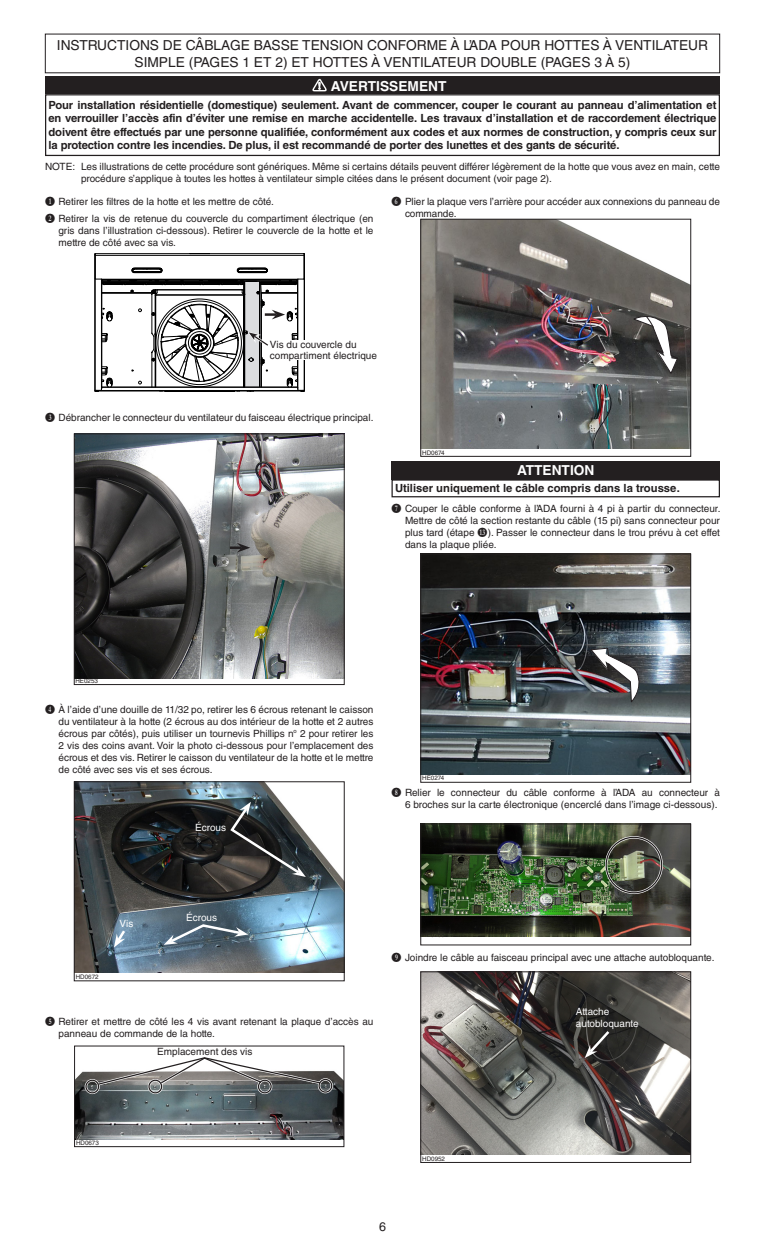
<style>
.page{position:relative;width:765px;height:1260px;background:#fff}
.page>*{position:absolute;margin:0;border:0;box-sizing:border-box;transform-origin:0 0}
.t1{font:13.75px/16.5px "Helvetica LT Std";color:#231f20;text-align:center}
.t2{font:700 13.75px "Helvetica LT Std";color:#fff}
.t3{font:12.5px "Helvetica LT Std";color:#231f20}
.t4{font:700 11.25px/13.5px "Helvetica LT Std";letter-spacing:-.01em;color:#231f20;text-align:justify}
.t5{font:700 10.75px "Garamond";color:#fff}
.Body_Text_Boxed_Step{font:10px/12px "Helvetica LT Std";color:#231f20;text-align:justify}
.Body_text{font:10px/10.6px "Helvetica LT Std";color:#231f20}
.t6{font:10px/12px "Helvetica LT Std";color:#fff}
.t7{font:6.25px "Helvetica LT Std";color:#231f20}
.s1{font-family:"Numberpile";font-size:8.75px}
</style>
<div class="page">
<img style="left:422px;top:826px;width:267px;height:111px">
<div style="left:420px;top:824px;width:271px;height:121px;border:1px solid #231f20"></div>
<div style="left:45px;top:76px;width:675px;height:18px;background:#231f20"></div>
<svg style="left:312px;top:79px;width:15px;height:13px"></svg>
<div style="left:45px;top:94px;width:675px;height:62px;border:1px solid #231f20"></div>
<svg style="left:94px;top:253px;width:211px;height:139px"></svg>
<img style="left:76px;top:436px;width:267px;height:242px">
<div style="left:74px;top:434px;width:271px;height:251px;border:1px solid #231f20"></div>
<svg style="left:230px;top:543px;width:20px;height:10px"></svg>
<img style="left:76px;top:783px;width:267px;height:190px">
<div style="left:74px;top:781px;width:271px;height:200px;border:1px solid #231f20"></div>
<svg style="left:164px;top:923px;width:84px;height:22px;background:#62737f"></svg>
<svg style="left:229px;top:802px;width:77px;height:75px;background:#494b4b"></svg>
<svg style="left:114px;top:928px;width:14px;height:20px"></svg>
<img style="left:76px;top:1071px;width:266px;height:69px">
<div style="left:74px;top:1046px;width:270px;height:101px;border:1px solid #231f20"></div>
<div style="left:257px;top:1079px;width:15px;height:15px;border:2px solid #fff;border-radius:50%"></div>
<div style="left:258px;top:1080px;width:14px;height:13px;border:1px solid #231f20;border-radius:50%"></div>
<div style="left:148px;top:1079px;width:15px;height:15px;border:2px solid #fff;border-radius:50%"></div>
<div style="left:148px;top:1080px;width:14px;height:13px;border:1px solid #231f20;border-radius:50%"></div>
<div style="left:318px;top:1078px;width:15px;height:15px;border:2px solid #fff;border-radius:50%"></div>
<div style="left:318px;top:1079px;width:14px;height:14px;border:1px solid #231f20;border-radius:50%"></div>
<div style="left:85px;top:1079px;width:15px;height:15px;border:2px solid #fff;border-radius:50%"></div>
<div style="left:85px;top:1080px;width:14px;height:13px;border:1px solid #231f20;border-radius:50%"></div>
<svg style="left:95px;top:1057px;width:228px;height:30px"></svg>
<img style="left:422px;top:221px;width:267px;height:228px">
<div style="left:420px;top:219px;width:271px;height:238px;border:1px solid #231f20"></div>
<svg style="left:633px;top:316px;width:46px;height:58px"></svg>
<img style="left:422px;top:556px;width:267px;height:218px">
<div style="left:420px;top:554px;width:271px;height:229px;border:1px solid #231f20"></div>
<svg style="left:590px;top:647px;width:54px;height:56px"></svg>
<div style="left:605px;top:836px;width:58px;height:58px;border:2px solid #fff;border-radius:50%"></div>
<div style="left:606px;top:837px;width:56px;height:56px;border:1px solid #231f20;border-radius:50%"></div>
<div style="left:392px;top:461px;width:328px;height:18px;background:#231f20"></div>
<div style="left:392px;top:479px;width:328px;height:18px;border:1px solid #231f20"></div>
<img style="left:422px;top:974px;width:267px;height:181px">
<div style="left:420px;top:972px;width:271px;height:191px;border:1px solid #231f20"></div>
<svg style="left:585px;top:1028px;width:27px;height:30px"></svg>
<p class="t1" style="left:57px;top:37px;width:653px">INSTRUCTIONS DE CÂBLAGE BASSE TENSION CONFORME À L’ADA POUR HOTTES À VENTILATEUR<br>SIMPLE (PAGES 1 ET 2) ET HOTTES À VENTILATEUR DOUBLE (PAGES 3 À 5)</p>
<p class="t5" style="left:318px;top:79px;width:4px">!</p>
<p class="t2" style="left:331px;top:77px;width:117px">AVERTISSEMENT</p>
<p class="t4" style="left:48px;top:98px;width:670px">Pour installation résidentielle (domestique) seulement. Avant de commencer, couper le courant au panneau d’alimentation et en verrouiller l’accès afin d’éviter une remise en marche accidentelle. Les travaux d’installation et de raccordement électrique doivent être effectués par une personne qualifiée, conformément aux codes et aux normes de construction, y compris ceux sur la protection contre les incendies. De plus, il est recommandé de porter des lunettes et des gants de sécurité.</p>
<p class="Body_Text_Boxed_Step" style="left:81px;top:161px;width:640px;text-indent:-36px">NOTE: Les illustrations de cette procédure sont génériques. Même si certains détails peuvent différer légèrement de la hotte que vous avez en main, cette procédure s’applique à toutes les hottes à ventilateur simple citées dans le présent document (voir page 2).</p>
<p class="Body_Text_Boxed_Step" style="left:45px;top:195px;width:231px"><span class="s1">B</span> Retirer les filtres de la hotte et les mettre de côté.</p>
<p class="Body_Text_Boxed_Step" style="left:58px;top:212px;width:317px;text-indent:-13px"><span class="s1">C</span> Retirer la vis de retenue du couvercle du compartiment électrique (en gris dans l’illustration ci-dessous). Retirer le couvercle de la hotte et le mettre de côté avec sa vis.</p>
<p class="Body_Text_Boxed_Step" style="left:405px;top:195px;width:317px;text-indent:-13px"><span class="s1">G</span> Plier la plaque vers l’arrière pour accéder aux connexions du panneau de commande.</p>
<p class="Body_text" style="left:270px;top:339px;width:109px">Vis du couvercle du compartiment électrique</p>
<p class="Body_Text_Boxed_Step" style="left:45px;top:411px;width:330px"><span class="s1">D</span> Débrancher le connecteur du ventilateur du faisceau électrique principal.</p>
<p class="t7" style="left:422px;top:449px;width:24px">HD0674</p>
<p class="t2" style="left:517px;top:462px;width:79px">ATTENTION</p>
<p class="t4" style="left:395px;top:482px;width:286px">Utiliser uniquement le câble compris dans la trousse.</p>
<p class="Body_Text_Boxed_Step" style="left:405px;top:503px;width:317px;text-indent:-13px"><span class="s1">H</span> Couper le câble conforme à l’ADA fourni à 4 pi à partir du connecteur.<br>Mettre de côté la section restante du câble (15 pi) sans connecteur pour plus tard (étape <span class="s1">N</span>). Passer le connecteur dans le trou prévu à cet effet dans la plaque pliée.</p>
<p class="t7" style="left:75px;top:678px;width:24px">HE0253</p>
<p class="Body_Text_Boxed_Step" style="left:58px;top:703px;width:317px;text-indent:-13px"><span class="s1">E</span> À l’aide d’une douille de 11/32 po, retirer les 6 écrous retenant le caisson du ventilateur à la hotte (2 écrous au dos intérieur de la hotte et 2 autres écrous par côtés), puis utiliser un tournevis Phillips n<sup>o</sup> 2 pour retirer les 2 vis des coins avant. Voir la photo ci-dessous pour l’emplacement des écrous et des vis. Retirer le caisson du ventilateur de la hotte et le mettre de côté avec ses vis et ses écrous.</p>
<p class="t6" style="left:195px;top:822px;width:32px">Écrous</p>
<p class="t7" style="left:422px;top:774px;width:23px">HE0274</p>
<p class="Body_Text_Boxed_Step" style="left:392px;top:787px;width:330px;text-align:right"><span class="s1">I</span> Relier le connecteur du câble conforme à l’ADA au connecteur à<br>6 broches sur la carte électronique (encerclé dans l’image ci-dessous).</p>
<p class="t7" style="left:76px;top:974px;width:24px">HD0672</p>
<p class="t6" style="left:120px;top:918px;width:15px">Vis</p>
<p class="t6" style="left:186px;top:912px;width:32px">Écrous</p>
<p class="Body_Text_Boxed_Step" style="left:58px;top:1016px;width:317px;text-indent:-13px"><span class="s1">F</span> Retirer et mettre de côté les 4 vis avant retenant la plaque d’accès au panneau de commande de la hotte.</p>
<p class="Body_text" style="left:157px;top:1046px;width:97px">Emplacement des vis</p>
<p class="t7" style="left:422px;top:931px;width:24px">HE0288</p>
<p class="Body_Text_Boxed_Step" style="left:392px;top:952px;width:324px"><span class="s1">J</span> Joindre le câble au faisceau principal avec une attache autobloquante.</p>
<p class="t6" style="left:576px;top:1006px;width:64px">Attache autobloquante</p>
<p class="t7" style="left:76px;top:1139px;width:24px">HD0673</p>
<p class="t7" style="left:422px;top:1155px;width:24px">HD0952</p>
<p class="t3" style="left:379px;top:1219px;width:8px">6</p>
</div>
